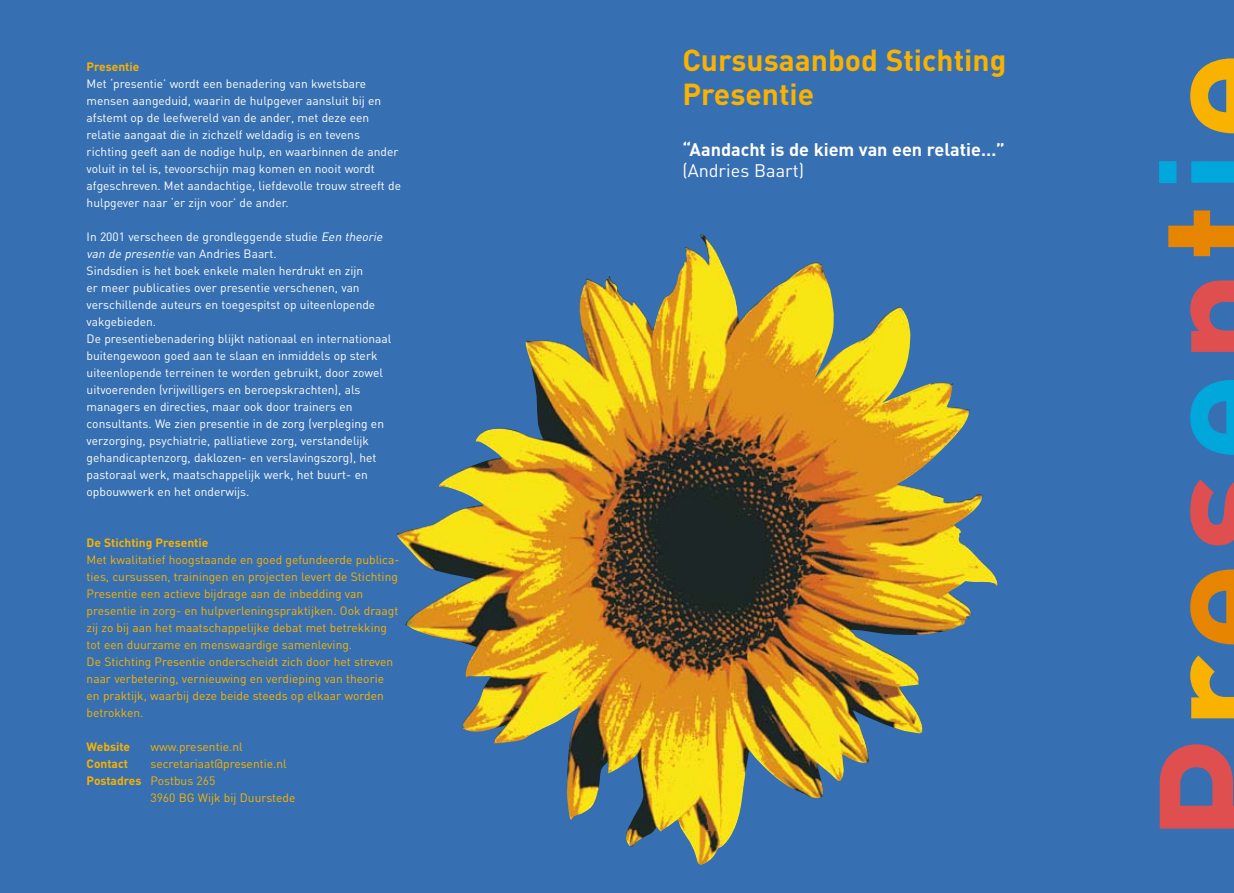
<style>
.page{position:relative;width:1234px;height:893px;background:#fff}
.page>*{position:absolute;margin:0;border:0;box-sizing:border-box;transform-origin:0 0}
.t1{font:700 165px "DIN";letter-spacing:.05em;color:#df4f4f}
.t2{font:700 30px/34px "DIN";color:#f9b200}
.t3{font:700 18px "DIN";color:#fff}
.t4{font:18px "DIN";color:#fff}
.t5{font:12px/17px "DIN";color:#fff}
.t6{font:12px/17px "DIN";color:#f9b200}
.t7{font:700 12px "DIN";color:#f9b200}
.s1{font-style:italic}
.s2{font-weight:700}
.s3{color:#f9b200}
.s4{color:#e78500}
.s5{color:#00a7da}
</style>
<div class="page">
<div style="left:0;top:0;width:1233px;height:893px;background:#3770b2"></div>
<img style="left:396px;top:234px;width:526px;height:631px">
<p class="t7" style="left:87px;top:59px;width:54px">Presentie</p>
<p class="t5" style="left:87px;top:75px;width:316px">Met ‘presentie’ wordt een benadering van kwetsbare mensen aangeduid, waarin de hulpgever aansluit bij en afstemt op de leefwereld van de ander, met deze een relatie aangaat die in zichzelf weldadig is en tevens richting geeft aan de nodige hulp, en waarbinnen de ander voluit in tel is, tevoorschijn mag komen en nooit wordt afgeschreven. Met aandachtige, liefdevolle trouw streeft de hulpgever naar ‘er zijn voor’ de ander.</p>
<p class="t5" style="left:87px;top:228px;width:306px">In 2001 verscheen de grondleggende studie <span class="s1">Een theorie van de presentie</span> van Andries Baart.<br>Sindsdien is het boek enkele malen herdrukt en zijn<br>er meer publicaties over presentie verschenen, van verschillende auteurs en toegespitst op uiteenlopende vakgebieden.<br>De presentiebenadering blijkt nationaal en internationaal buitengewoon goed aan te slaan en inmiddels op sterk uiteenlopende terreinen te worden gebruikt, door zowel uitvoerenden (vrijwilligers en beroepskrachten), als managers en directies, maar ook door trainers en consultants. We zien presentie in de zorg (verpleging en verzorging, psychiatrie, palliatieve zorg, verstandelijk gehandicaptenzorg, daklozen- en verslavingszorg), het pastoraal werk, maatschappelijk werk, het buurt- en opbouwwerk en het onderwijs.</p>
<p class="t7" style="left:87px;top:535px;width:123px">De Stichting Presentie</p>
<p class="t6" style="left:87px;top:551px;width:314px">Met kwalitatief hoogstaande en goed gefundeerde publica&shy;ties, cursussen, trainingen en projecten levert de Stichting Presentie een actieve bijdrage aan de inbedding van presentie in zorg- en hulpverleningspraktijken. Ook draagt zij zo bij aan het maatschappelijke debat met betrekking tot een duurzame en menswaardige samenleving.<br>De Stichting Presentie onderscheidt zich door het streven naar verbetering, vernieuwing en verdieping van theorie en praktijk, waarbij deze beide steeds op elkaar worden betrokken.</p>
<p class="t7" style="left:87px;top:739px;width:45px">Website</p>
<p class="t6" style="left:150px;top:738px;width:94px">www.presentie.nl</p>
<p class="t7" style="left:87px;top:756px;width:43px">Contact</p>
<p class="t6" style="left:150px;top:755px;width:138px">secretariaat@presentie.nl</p>
<p class="t6" style="left:87px;top:772px;width:130px"><span class="s2">Postadres</span> Postbus 265</p>
<p class="t6" style="left:150px;top:789px;width:146px">3960 BG Wijk bij Duurstede</p>
<h2 class="t2" style="left:682px;top:42px;width:325px">Cursusaanbod Stichting<br>Presentie</h2>
<h3 class="t3" style="left:682px;top:138px;width:324px">“Aandacht is de kiem van een relatie…”</h3>
<h3 class="t4" style="left:682px;top:159px;width:123px">(Andries Baart)</h3>
<h1 class="t1" style="left:1109px;top:842px;width:793px;rotate:-90deg">P<span class="s3">r</span><span class="s4">e</span>s<span class="s5">e</span>n<span class="s4">t</span><span class="s5">i</span><span class="s3">e</span></h1>
</div>
